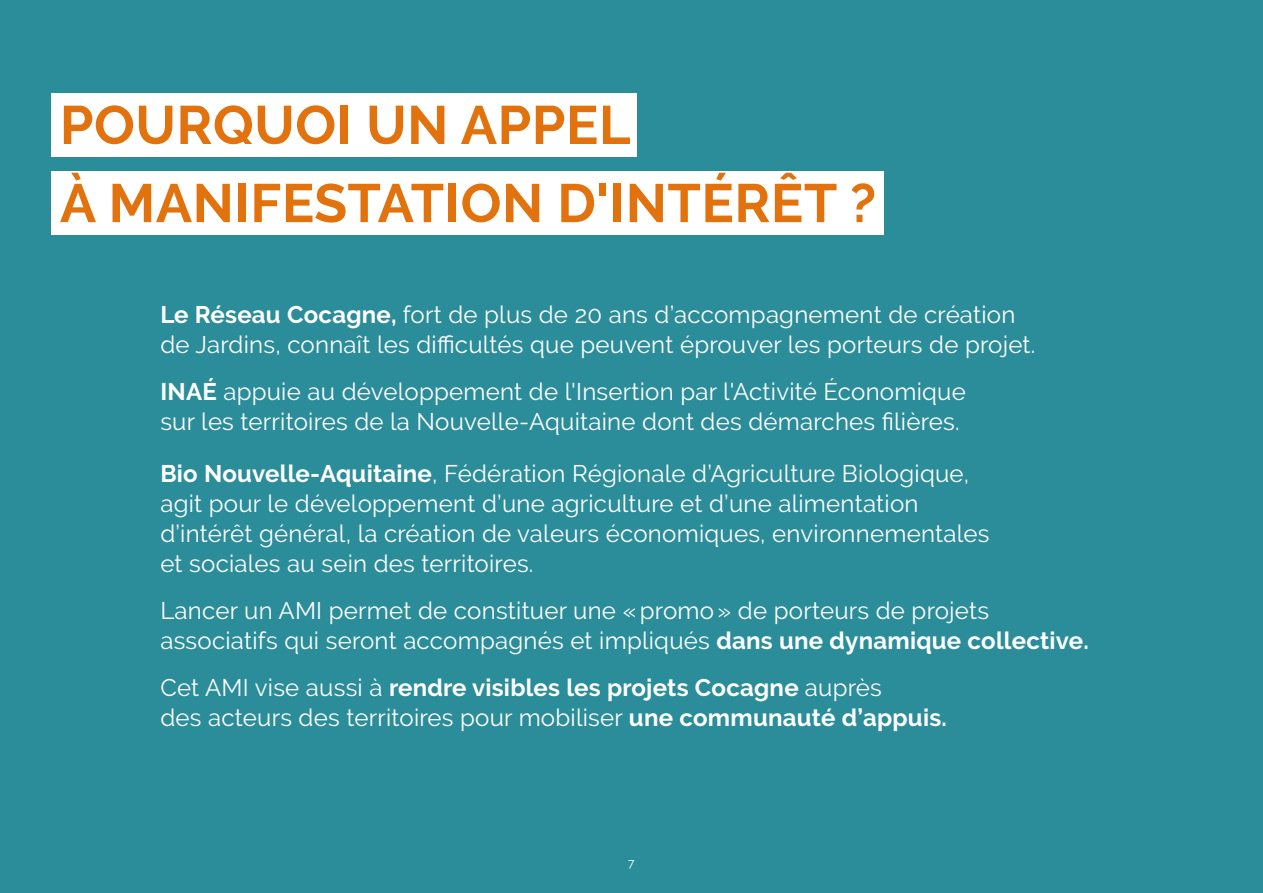
<style>
.page{position:relative;width:1263px;height:893px;background:#2b8d99}
.page>*{position:absolute;margin:0;border:0;box-sizing:border-box;transform-origin:0 0}
.t1{font:700 54px/78.2px "Raleway";letter-spacing:.01em;color:#e1720e}
.t2{font:24px/30px "Raleway";letter-spacing:.01em;color:#fff}
.t3{font:12px "Raleway";color:#fff}
.s1{font-weight:700}
</style>
<div class="page">
<div style="left:51px;top:93px;width:586px;height:64px;background:#fff"></div>
<div style="left:51px;top:171px;width:833px;height:64px;background:#fff"></div>
<h1 class="t1" style="left:60px;top:86px;width:818px">POURQUOI UN APPEL<br>À MANIFESTATION D'INTÉRÊT ?</h1>
<p class="t2" style="left:160px;top:300px;width:876px"><span class="s1">Le Réseau Cocagne,</span> fort de plus de 20 ans d’accompagnement de création de Jardins, connaît les difficultés que peuvent éprouver les porteurs de projet.</p>
<p class="t2" style="left:160px;top:377px;width:807px"><span class="s1">INAÉ</span> appuie au développement de l'Insertion par l'Activité Économique sur les territoires de la Nouvelle-Aquitaine dont des démarches filières.</p>
<p class="t2" style="left:160px;top:458px;width:831px"><span class="s1">Bio Nouvelle-Aquitaine</span>, Fédération Régionale d’Agriculture Biologique, agit pour le développement d’une agriculture et d’une alimentation d’intérêt général, la création de valeurs économiques, environnementales et sociales au sein des territoires.</p>
<p class="t2" style="left:160px;top:595px;width:930px">Lancer un AMI permet de constituer une «promo» de porteurs de projets associatifs qui seront accompagnés et impliqués <span class="s1">dans une dynamique collective.</span></p>
<p class="t2" style="left:160px;top:672px;width:788px">Cet AMI vise aussi à <span class="s1">rendre visibles les projets Cocagne</span> auprès<br>des acteurs des territoires pour mobiliser <span class="s1">une communauté d’appuis.</span></p>
<p class="t3" style="left:628px;top:856px;width:8px">7</p>
</div>
